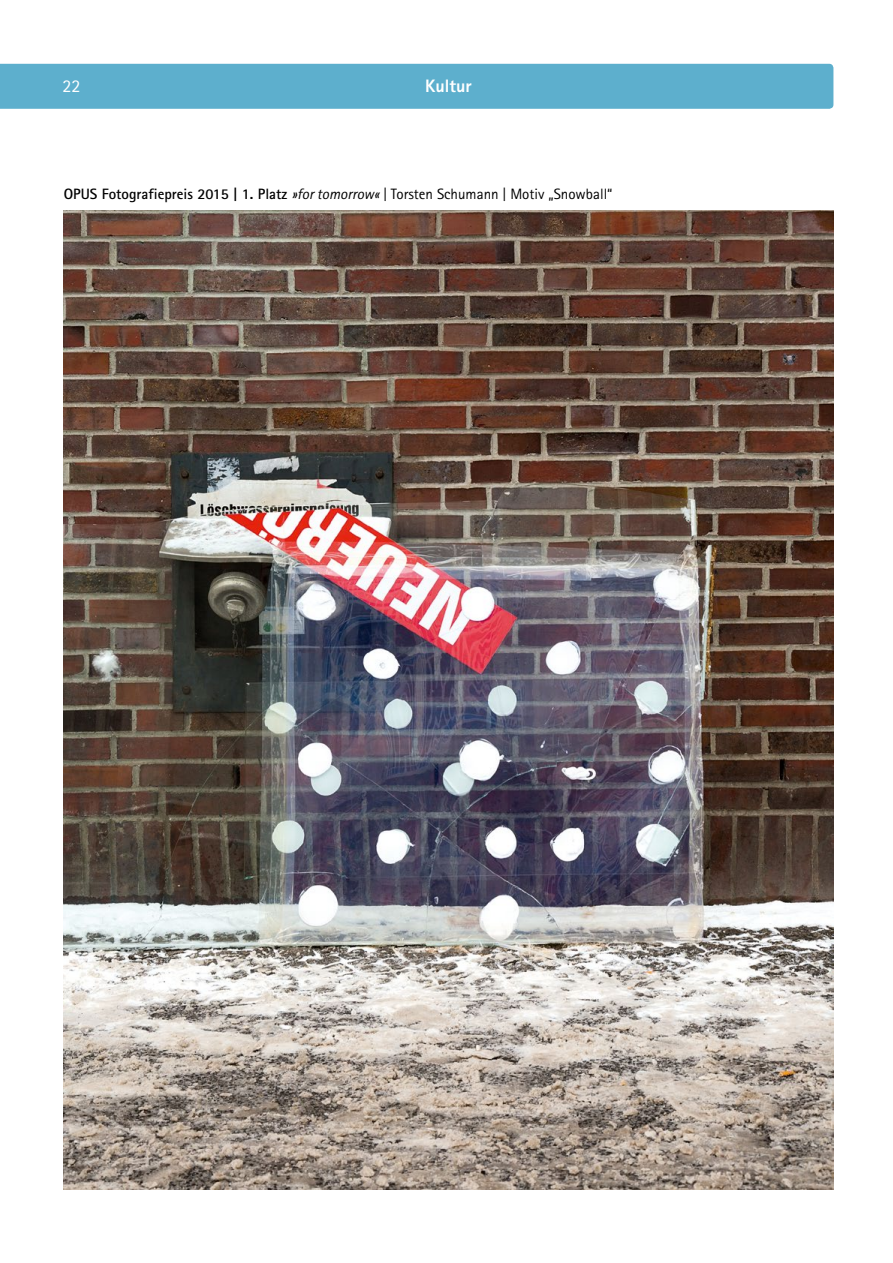
<style>
.page{position:relative;width:893px;height:1263px;background:#fff}
.page>*{position:absolute;margin:0;border:0;box-sizing:border-box;transform-origin:0 0}
.t1{font:800 18px "Rotis Sans Serif";color:#fff}
.t2{font:18px "Rotis Sans Serif";color:#fff}
.t3{font:700 15px "Rotis Sans Serif";color:#000}
.s1{font-weight:400;font-style:italic}
.s2{font-weight:400}
</style>
<div class="page">
<div style="left:0;top:64px;width:833px;height:45px;background:#5dafcd"></div>
<img style="left:64px;top:211px;width:769px;height:978px">
<p class="t2" style="left:63px;top:75px;width:19px">22</p>
<p class="t1" style="left:425px;top:74px;width:48px">Kultur</p>
<p class="t3" style="left:64px;top:184px;width:550px">OPUS Fotografiepreis 2015 | 1. Platz <span class="s1">»for tomorrow« |</span> <span class="s2">Torsten Schumann | Motiv „Snowball“</span></p>
</div>
